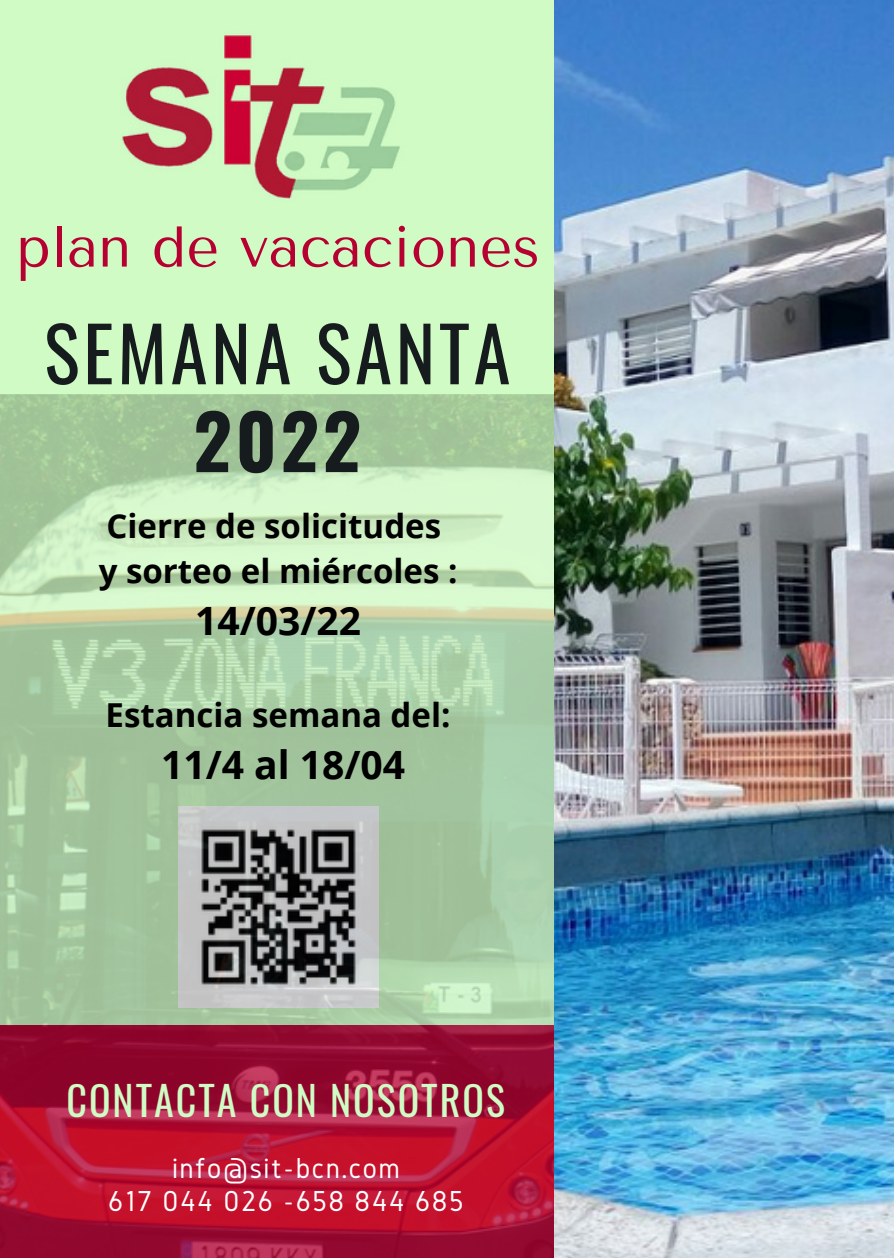
<style>
.page{position:relative;width:894px;height:1258px;background:#fff}
.page>*{position:absolute;margin:0;border:0;box-sizing:border-box;transform-origin:0 0}
.t1{font:74.7px "Oswald";letter-spacing:.05em;color:#161b1d}
.t2{font:700 74.7px "Oswald";color:#161b1d}
.t3{font:57.3px "Tenor Sans";color:#b60031}
.t4{font:39.9px "Oswald";letter-spacing:.05em;color:#d0fbc5}
.t5{font:700 39px "Open Sans";color:#000}
.t6{font:700 33px "Open Sans";color:#000}
.t7{font:30px "Gidole";letter-spacing:.05em;color:#fff}
</style>
<div class="page">
<div style="left:0;top:0;width:893px;height:1258px;background:#d0fbc5"></div>
<img style="left:122px;top:33px;width:278px;height:166px">
<img style="left:0;top:394px;width:554px;height:864px">
<img style="left:554px;top:0;width:339px;height:1258px">
<p class="t3" style="left:16px;top:214px;width:525px">plan de vacaciones</p>
<p class="t1" style="left:44px;top:295px;width:467px">SEMANA SANTA</p>
<p class="t2" style="left:193px;top:383px;width:169px">2022</p>
<p class="t6" style="left:106px;top:502px;width:336px">Cierre de solicitudes</p>
<p class="t6" style="left:99px;top:547px;width:360px">y sorteo el miércoles :</p>
<p class="t5" style="left:195px;top:593px;width:167px">14/03/22</p>
<p class="t6" style="left:106px;top:692px;width:346px">Estancia semana del:</p>
<p class="t5" style="left:161px;top:737px;width:245px">11/4 al 18/04</p>
<p class="t4" style="left:66px;top:1069px;width:440px">CONTACTA CON NOSOTROS</p>
<p class="t7" style="left:172px;top:1151px;width:229px">info@sit-bcn.com</p>
<p class="t7" style="left:108px;top:1185px;width:357px">617 044 026 -658 844 685</p>
</div>
